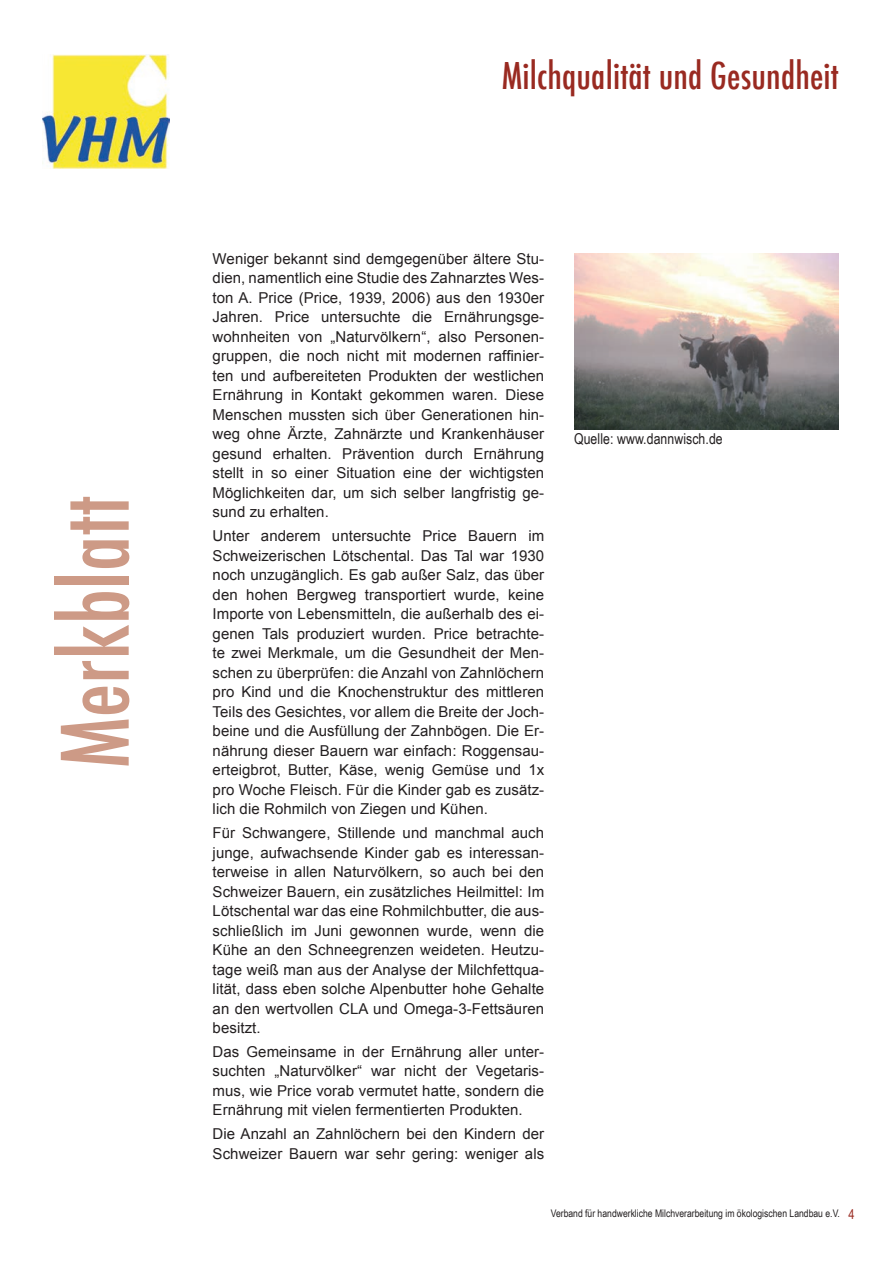
<style>
.page{position:relative;width:893px;height:1263px;background:#fff}
.page>*{position:absolute;margin:0;border:0;box-sizing:border-box;transform-origin:0 0}
.t1{font:500 condensed 90px "Futura";color:#cd9a86}
.t2{font:500 condensed 36px "Futura";letter-spacing:.005em;color:#992a21}
.t3{font:15px/19.5px "Arial";letter-spacing:.005em;color:#231f20;text-align:justify}
.t4{font:15px "Arial Narrow";letter-spacing:.005em;color:#231f20}
.t5{font:10.5px "Arial Narrow";color:#231f20}
.s1{font-size:13.5px;color:#992a21}
</style>
<div class="page">
<img style="left:42px;top:54px;width:128px;height:115px">
<img style="left:574px;top:253px;width:265px;height:176px">
<h1 class="t1" style="left:38px;top:768px;width:274px;rotate:-90deg">Merkblatt</h1>
<h2 class="t2" style="left:502px;top:52px;width:339px">Milchqualität und Gesundheit</h2>
<p class="t3" style="left:213px;top:249px;width:333px">Weniger bekannt sind demgegenüber ältere Stu&shy;dien, namentlich eine Studie des Zahnarztes Wes&shy;ton A. Price (Price, 1939, 2006) aus den 1930er Jahren. Price untersuchte die Ernährungsge&shy;wohnheiten von „Naturvölkern“, also Personen&shy;gruppen, die noch nicht mit modernen raffinier&shy;ten und aufbereiteten Produkten der westlichen Ernährung in Kontakt gekommen waren. Diese Menschen mussten sich über Generationen hin&shy;weg ohne Ärzte, Zahnärzte und Krankenhäuser gesund erhalten. Prävention durch Ernährung stellt in so einer Situation eine der wichtigsten Möglichkeiten dar, um sich selber langfristig ge&shy;sund zu erhalten.</p>
<p class="t3" style="left:213px;top:526px;width:333px">Unter anderem untersuchte Price Bauern im Schweizerischen Lötschental. Das Tal war 1930 noch unzugänglich. Es gab außer Salz, das über den hohen Bergweg transportiert wurde, keine Importe von Lebensmitteln, die außerhalb des ei&shy;genen Tals produziert wurden. Price betrachte&shy;te zwei Merkmale, um die Gesundheit der Men&shy;schen zu überprüfen: die Anzahl von Zahnlöchern pro Kind und die Knochenstruktur des mittleren Teils des Gesichtes, vor allem die Breite der Joch&shy;beine und die Ausfüllung der Zahnbögen. Die Er&shy;nährung dieser Bauern war einfach: Roggensau&shy;erteigbrot, Butter, Käse, wenig Gemüse und 1x pro Woche Fleisch. Für die Kinder gab es zusätz&shy;lich die Rohmilch von Ziegen und Kühen.</p>
<p class="t3" style="left:213px;top:823px;width:333px">Für Schwangere, Stillende und manchmal auch junge, aufwachsende Kinder gab es interessan&shy;terweise in allen Naturvölkern, so auch bei den Schweizer Bauern, ein zusätzliches Heilmittel: Im Lötschental war das eine Rohmilchbutter, die aus&shy;schließlich im Juni gewonnen wurde, wenn die Kühe an den Schneegrenzen weideten. Heutzu&shy;tage weiß man aus der Analyse der Milchfettqua&shy;lität, dass eben solche Alpenbutter hohe Gehalte an den wertvollen CLA und Omega-3-Fettsäuren besitzt.</p>
<p class="t3" style="left:213px;top:1042px;width:333px">Das Gemeinsame in der Ernährung aller unter&shy;suchten „Naturvölker“ war nicht der Vegetaris&shy;mus, wie Price vorab vermutet hatte, sondern die Ernährung mit vielen fermentierten Produkten.</p>
<p class="t3" style="left:213px;top:1124px;width:333px">Die Anzahl an Zahnlöchern bei den Kindern der<br>Schweizer Bauern war sehr gering: weniger als</p>
<p class="t4" style="left:574px;top:430px;width:150px">Quelle: www.dannwisch.de</p>
<p class="t5" style="left:551px;top:1207px;width:305px">Verband für handwerkliche Milchverarbeitung im ökologischen Landbau e.V. <span class="s1">4</span></p>
</div>
